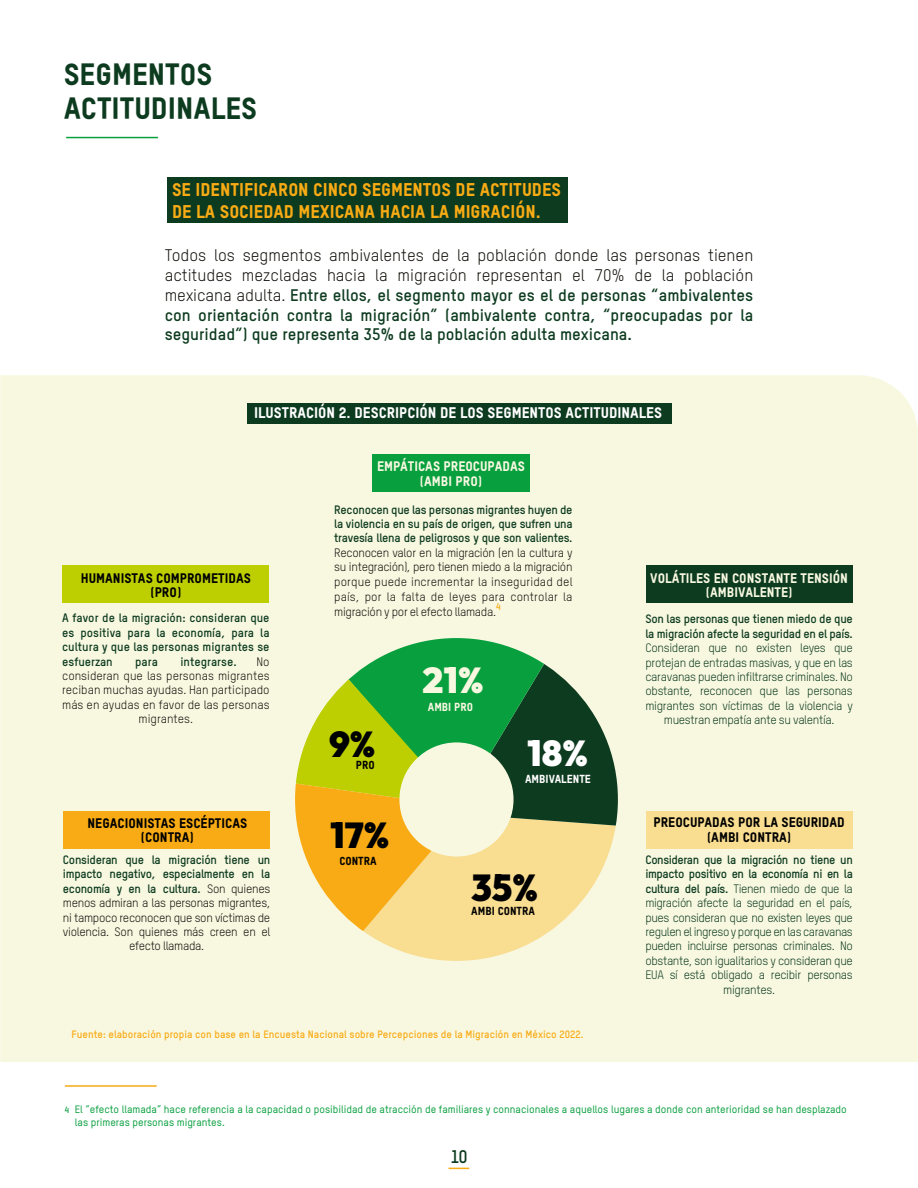
<style>
.page{position:relative;width:918px;height:1188px;background:#fff}
.page>*{position:absolute;margin:0;border:0;box-sizing:border-box;transform-origin:0 0}
.t1{font:900 37.2px "Outfit";color:#000;scale:.96 1}
.t2{font:900 35.85px "Outfit";color:#000}
.t3{font:900 35.85px "Outfit";color:#f8f8e1}
.t4{font:900 35.85px "Outfit";color:#fff}
.t5{font:30px/33.8px "Oxfam TSTARPRO Headline";color:#0d3b1f}
.t6{font:18px/21.6px "Oxfam TSTARPRO Headline";color:#f8ab14}
.t7{font:700 18px "Oxfam TSTARPRO";color:#0d3b1f}
.t8{font:700 16.5px/19.8px "Oxfam TSTARPRO";color:#0d3b1f;text-align:justify}
.t9{font:15px "Oxfam TSTARPRO Headline";color:#fff}
.t10{font:13.5px/14.2px "Oxfam TSTARPRO Headline";color:#000;text-align:center}
.t11{font:13.5px/14.2px "Oxfam TSTARPRO Headline";color:#f8f8e1;text-align:center}
.t12{font:12px/14.4px "Oxfam TSTARPRO";letter-spacing:-.025em;color:#0d3b1f;text-align:center}
.t13{font:12px/14.4px "Oxfam TSTARPRO";letter-spacing:-.025em;color:#13110c;text-align:justify}
.t14{font:700 12px/14.4px "Oxfam TSTARPRO";letter-spacing:-.025em;color:#0d3b1f;text-align:justify}
.t15{font:12px "Oxfam TSTARPRO";color:#13110c}
.t16{font:700 12px "Oxfam TSTARPRO";color:#0d3b1f}
.t17{font:11.4px "Oxfam TSTARPRO Headline";color:#000}
.t18{font:11.4px "Oxfam TSTARPRO Headline";color:#fff}
.t19{font:11.4px "Oxfam TSTARPRO Headline";color:#f8f8e1}
.t20{font:500 10.5px/12.6px "Oxfam TSTARPRO";color:#089f3e}
.t21{font:700 10.5px "Oxfam TSTARPRO";color:#f8ab14}
.t22{font:700 9.6px "Oxfam TSTARPRO";color:#f8ab14}
.s1{font-weight:400;color:#13110c}
.s2{font-weight:700;color:#0d3b1f}
.s3{font-weight:700}
.s4{font-weight:700;font-size:9px}
</style>
<div class="page">
<div style="left:0;top:375px;width:918px;height:687px;background:#f8f8e1"></div>
<div style="left:167px;top:177px;width:401px;height:46px;background:#0d3b1f"></div>
<hr style="left:66px;top:137px;width:92px;height:1px;background:#089f3e">
<svg style="left:449px;top:1168px;width:20px;height:1px"></svg>
<hr style="left:65px;top:1085px;width:92px;height:2px;background:#f8ab14">
<div style="left:247px;top:403px;width:424px;height:20px;background:#0d3b1f"></div>
<div style="left:63px;top:566px;width:206px;height:37px;background:#bdcf00"></div>
<div style="left:63px;top:811px;width:207px;height:38px;background:#f8ab14"></div>
<div style="left:646px;top:566px;width:207px;height:37px;background:#0d3b1f"></div>
<div style="left:646px;top:811px;width:207px;height:38px;background:#f9dd91"></div>
<div style="left:372px;top:455px;width:158px;height:37px;background:#089f3e"></div>
<svg style="left:295px;top:638px;width:323px;height:323px;background:#aaba69"></svg>
<div style="left:399px;top:742px;width:115px;height:115px;background:#f8f8e1;border-radius:50%"></div>
<h3 class="t5" style="left:64px;top:57px;width:195px">SEGMENTOS<br>ACTITUDINALES</h3>
<h3 class="t6" style="left:172px;top:179px;width:390px">SE IDENTIFICARON CINCO SEGMENTOS DE ACTITUDES<br>DE LA SOCIEDAD MEXICANA HACIA LA MIGRACIÓN.</h3>
<p class="t8" style="left:165px;top:245px;width:590px"><span class="s1">Todos los segmentos ambivalentes de la población donde las personas tienen actitudes mezcladas hacia la migración representan el 70% de la población mexicana adulta.</span> Entre ellos, el segmento mayor es el de personas “ambivalentes con orientación contra la migración” (ambivalente contra, “preocupadas por la seguridad”) que representa 35% de la población adulta mexicana.</p>
<p class="t9" style="left:254px;top:403px;width:409px">ILUSTRACIÓN 2. DESCRIPCIÓN DE LOS SEGMENTOS ACTITUDINALES</p>
<p class="t10" style="left:81px;top:571px;width:172px">HUMANISTAS COMPROMETIDAS (PRO)</p>
<p class="t14" style="left:62px;top:611px;width:209px">A favor de la migración: consideran que es positiva para la economía, para la cultura y que las personas migrantes se esfuerzan</p>
<p class="t14" style="left:135px;top:654px;width:24px">para</p>
<p class="t16" style="left:180px;top:654px;width:58px">integrarse.</p>
<p class="t13" style="left:256px;top:654px;width:15px">No</p>
<p class="t15" style="left:62px;top:669px;width:209px">consideran que las personas migrantes</p>
<p class="t15" style="left:62px;top:683px;width:209px">reciban muchas ayudas. Han participado</p>
<p class="t15" style="left:62px;top:697px;width:209px">más en ayudas en favor de las personas</p>
<p class="t15" style="left:139px;top:712px;width:56px">migrantes.</p>
<p class="t10" style="left:87px;top:816px;width:161px">NEGACIONISTAS ESCÉPTICAS (CONTRA)</p>
<p class="t13" style="left:63px;top:853px;width:209px;text-align:center"><span class="s2">Consideran que la migración tiene un impacto negativo, especialmente en la economía y en la cultura.</span> Son quienes menos admiran a las personas migrantes, ni tampoco reconocen que son víctimas de violencia. Son quienes más creen en el efecto llamada.</p>
<p class="t11" style="left:377px;top:459px;width:149px">EMPÁTICAS PREOCUPADAS (AMBI PRO)</p>
<p class="t14" style="left:334px;top:502px;width:240px">Reconocen que las personas migrantes huyen de la violencia en su país de origen, que sufren una travesía llena de peligrosos y que son valientes.</p>
<p class="t13" style="left:334px;top:545px;width:240px">Reconocen valor en la migración (en la cultura y su integración), pero tienen miedo a la migración porque puede incrementar la inseguridad del país, por la falta de leyes para controlar la migración y por el efecto llamada.</p>
<p class="t22" style="left:496px;top:601px;width:7px">4</p>
<h2 class="t3" style="left:423px;top:657px;width:62px">21%</h2>
<h2 class="t2" style="left:329px;top:720px;width:48px">9%</h2>
<p class="t17" style="left:356px;top:757px;width:20px">PRO</p>
<h2 class="t2" style="left:330px;top:811px;width:60px">17%</h2>
<p class="t17" style="left:339px;top:854px;width:39px">CONTRA</p>
<p class="t19" style="left:428px;top:700px;width:47px">AMBI PRO</p>
<h2 class="t4" style="left:527px;top:729px;width:62px">18%</h2>
<p class="t18" style="left:525px;top:772px;width:67px">AMBIVALENTE</p>
<h1 class="t1" style="left:471px;top:863px;width:71px">35%</h1>
<p class="t17" style="left:471px;top:904px;width:65px">AMBI CONTRA</p>
<p class="t21" style="left:72px;top:1028px;width:514px">Fuente: elaboración propia con base en la Encuesta Nacional sobre Percepciones de la Migración en México 2022.</p>
<p class="t11" style="left:650px;top:571px;width:199px">VOLÁTILES EN CONSTANTE TENSIÓN (AMBIVALENTE)</p>
<p class="t14" style="left:645px;top:612px;width:209px">Son las personas que tienen miedo de que la migración afecte la seguridad en el país.</p>
<p class="t12" style="left:645px;top:641px;width:209px">Consideran que no existen leyes que protejan de entradas masivas, y que en las caravanas pueden infiltrarse criminales. No obstante, reconocen que las personas migrantes son víctimas de la violencia y muestran empatía ante su valentía.</p>
<p class="t10" style="left:653px;top:815px;width:193px">PREOCUPADAS POR LA SEGURIDAD (AMBI CONTRA)</p>
<p class="t12" style="left:645px;top:853px;width:209px"><span class="s3">Consideran que la migración no tiene un impacto positivo en la economía ni en la cultura del país.</span> Tienen miedo de que la migración afecte la seguridad en el país, pues consideran que no existen leyes que regulen el ingreso y porque en las caravanas pueden incluirse personas criminales. No obstante, son igualitarios y consideran que EUA sí está obligado a recibir personas migrantes.</p>
<p class="t20" style="left:75px;top:1103px;width:773px;text-indent:-10px"><span class="s4">4</span> El “efecto llamada” hace referencia a la capacidad o posibilidad de atracción de familiares y connacionales a aquellos lugares a donde con anterioridad se han desplazado las primeras personas migrantes.</p>
<h3 class="t7" style="left:451px;top:1146px;width:19px">10</h3>
</div>
